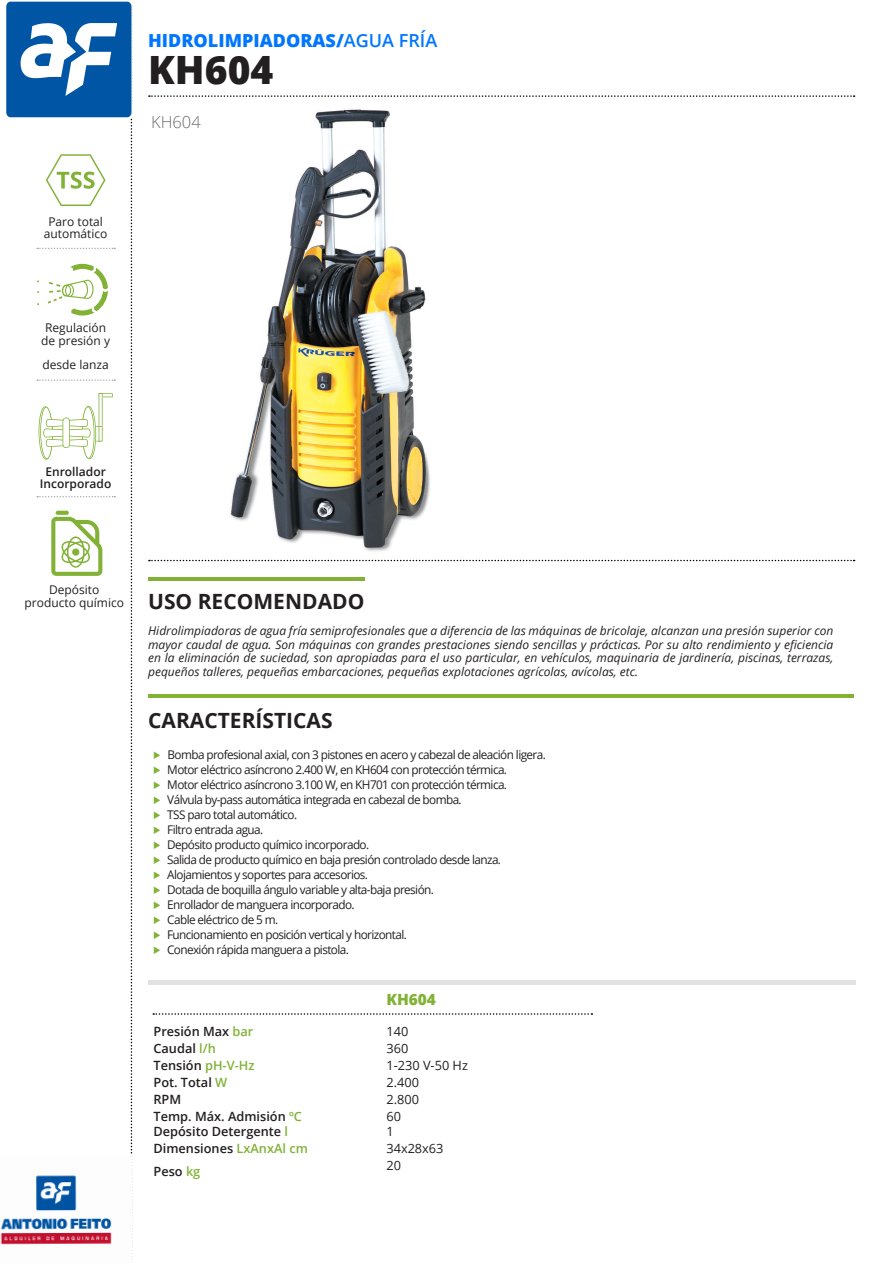
<style>
.page{position:relative;width:893px;height:1263px;background:#fff}
.page>*{position:absolute;margin:0;border:0;box-sizing:border-box;transform-origin:0 0}
.t1{font:800 39px "Open Sans";color:#231f20}
.t2{font:700 21px "Open Sans";color:#231f20}
.t3{font:800 18px "Open Sans";color:#0076ff}
.t4{font:300 16.5px "Open Sans";color:#6c6d70}
.t5{font:800 15.45px "Open Sans";color:#81b236}
.t6{font:600 12.75px/17.1px "Open Sans";color:#231f20}
.t7{font:12.75px/17.1px "Open Sans";color:#231f20}
.t8{font:12px/15px "Open Sans";letter-spacing:-.05em;color:#231f20}
.t9{font:italic 12px/13.5px "Open Sans";color:#231f20;text-align:justify}
.t10{font:12px/12.3px "Open Sans";color:#231f20;text-align:center}
.t11{font:600 12px/12.3px "Open Sans";color:#231f20;text-align:center}
.s1{font-weight:600}
.s2{font-family:"Mar Vo Sym";color:#81b236}
.s3{color:#81b236}
</style>
<div class="page">
<svg style="left:131px;top:118px;width:1px;height:1036px"></svg>
<img style="left:230px;top:109px;width:200px;height:442px">
<hr style="left:148px;top:980px;width:708px;height:4px;background:#e2e2e3">
<hr style="left:149px;top:577px;width:216px;height:4px;background:#81b236">
<hr style="left:149px;top:694px;width:705px;height:4px;background:#81b236">
<svg style="left:46px;top:154px;width:60px;height:52px"></svg>
<svg style="left:37px;top:248px;width:78px;height:1px"></svg>
<svg style="left:48px;top:264px;width:60px;height:52px"></svg>
<svg style="left:149px;top:560px;width:706px;height:1px"></svg>
<svg style="left:37px;top:496px;width:78px;height:1px"></svg>
<svg style="left:103px;top:393px;width:10px;height:4px"></svg>
<svg style="left:103px;top:394px;width:9px;height:3px"></svg>
<svg style="left:99px;top:393px;width:4px;height:33px"></svg>
<hr style="left:99px;top:394px;width:3px;height:37px;background:#81b236">
<svg style="left:39px;top:404px;width:62px;height:56px"></svg>
<svg style="left:99px;top:426px;width:4px;height:15px"></svg>
<hr style="left:99px;top:427px;width:3px;height:14px;background:#81b236">
<svg style="left:37px;top:379px;width:78px;height:2px"></svg>
<svg style="left:56px;top:511px;width:13px;height:4px"></svg>
<svg style="left:51px;top:517px;width:51px;height:59px"></svg>
<div style="left:72px;top:548px;width:7px;height:8px;background:#81b236;border-radius:50%"></div>
<svg style="left:153px;top:1013px;width:439px;height:2px"></svg>
<svg style="left:149px;top:95px;width:706px;height:2px"></svg>
<img style="left:6px;top:1px;width:126px;height:116px">
<img style="left:0;top:1175px;width:112px;height:70px">
<p class="t10" style="left:44px;top:215px;width:65px">Paro total automático</p>
<p class="t10" style="left:41px;top:322px;width:70px">Regulación de presión y</p>
<p class="t10" style="left:42px;top:358px;width:68px">desde lanza</p>
<h3 class="t3" style="left:148px;top:26px;width:291px">HIDROLIMPIADORAS/<span class="s1">AGUA FRÍA</span></h3>
<h1 class="t1" style="left:148px;top:40px;width:127px">KH604</h1>
<h3 class="t4" style="left:151px;top:111px;width:51px">KH604</h3>
<p class="t11" style="left:40px;top:465px;width:73px">Enrollador<br>Incorporado</p>
<p class="t10" style="left:25px;top:583px;width:101px">Depósito producto químico</p>
<h2 class="t2" style="left:148px;top:587px;width:218px">USO RECOMENDADO</h2>
<p class="t9" style="left:148px;top:624px;width:687px">Hidrolimpiadoras de agua fría semiprofesionales que a diferencia de las máquinas de bricolaje, alcanzan una presión superior con mayor caudal de agua. Son máquinas con grandes prestaciones siendo sencillas y prácticas. Por su alto rendimiento y eficiencia en la eliminación de suciedad, son apropiadas para el uso particular, en vehículos, maquinaria de jardinería, piscinas, terrazas, pequeños talleres, pequeñas embarcaciones, pequeñas explotaciones agrícolas, avícolas, etc.</p>
<h2 class="t2" style="left:148px;top:706px;width:186px">CARACTERÍSTICAS</h2>
<p class="t8" style="left:153px;top:747px;width:394px"><span class="s2">·</span> Bomba profesional axial, con 3 pistones en acero y cabezal de aleación ligera. <span class="s2">·</span> Motor eléctrico asíncrono 2.400 W, en KH604 con protección térmica.<br><span class="s2">·</span> Motor eléctrico asíncrono 3.100 W, en KH701 con protección térmica.<br><span class="s2">·</span> Válvula by-pass automática integrada en cabezal de bomba.<br><span class="s2">·</span> TSS paro total automático.<br><span class="s2">·</span> Filtro entrada agua.<br><span class="s2">·</span> Depósito producto químico incorporado.<br><span class="s2">·</span> Salida de producto químico en baja presión controlado desde lanza.<br><span class="s2">·</span> Alojamientos y soportes para accesorios.<br><span class="s2">·</span> Dotada de boquilla ángulo variable y alta-baja presión.<br><span class="s2">·</span> Enrollador de manguera incorporado.<br><span class="s2">·</span> Cable eléctrico de 5 m.<br><span class="s2">·</span> Funcionamiento en posición vertical y horizontal.<br><span class="s2">·</span> Conexión rápida manguera a pistola.</p>
<p class="t6" style="left:153px;top:1022px;width:150px">Presión Max <span class="s3">bar<br></span>Caudal <span class="s3">l/h<br></span>Tensión <span class="s3">pH-V-Hz<br></span>Pot. Total <span class="s3">W<br></span>RPM<br>Temp. Máx. Admisión <span class="s3">ºC</span></p>
<p class="t6" style="left:153px;top:1123px;width:156px">Depósito Detergente <span class="s3">l<br></span>Dimensiones <span class="s3">LxAnxAl cm</span></p>
<p class="t6" style="left:153px;top:1162px;width:48px">Peso <span class="s3">kg</span></p>
<p class="t5" style="left:386px;top:988px;width:51px">KH604</p>
<p class="t7" style="left:386px;top:1022px;width:83px">140<br>360<br>1-230 V-50 Hz<br>2.400<br>2.800<br>60</p>
<p class="t7" style="left:386px;top:1123px;width:59px">1<br>34x28x63<br>20</p>
</div>
